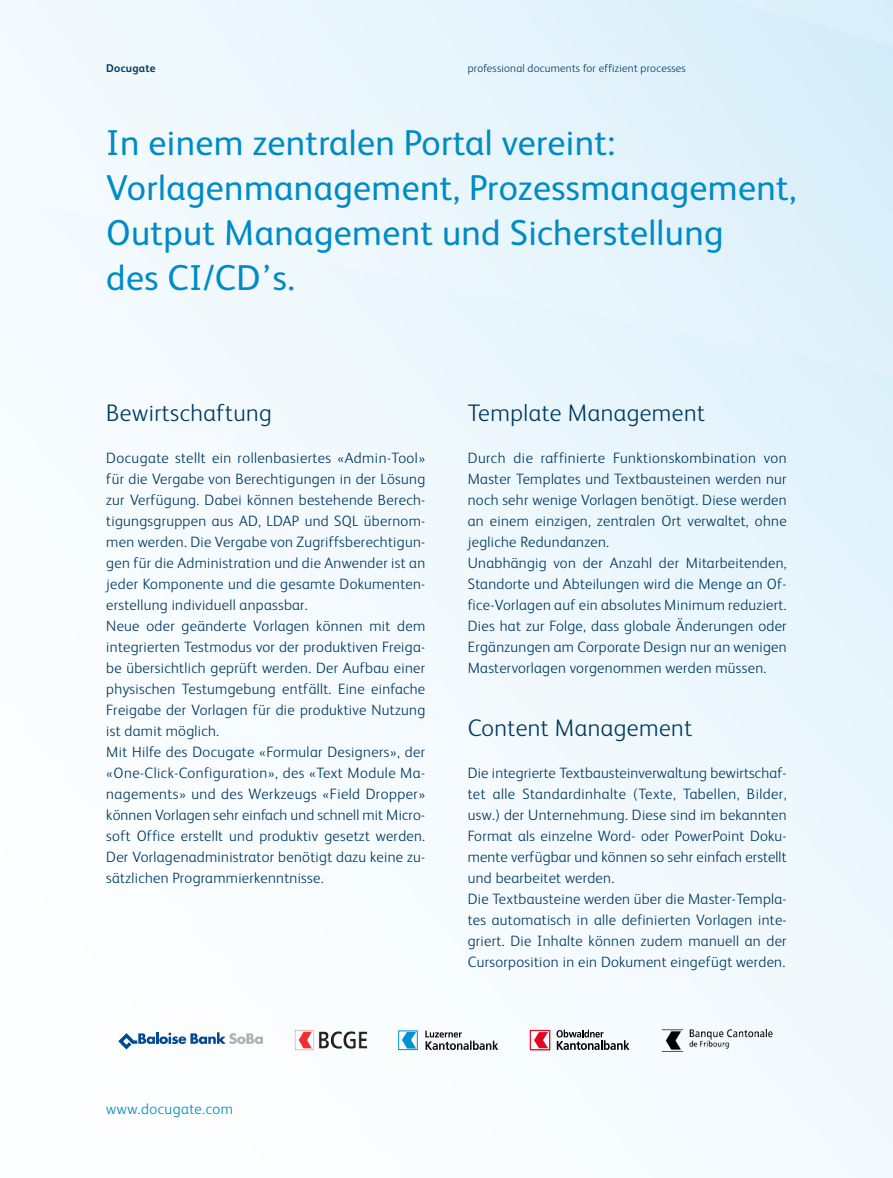
<style>
.page{position:relative;width:893px;height:1178px;background:#fff}
.page>*{position:absolute;margin:0;border:0;box-sizing:border-box;transform-origin:0 0}
.t1{font:36px/45px "FS Albert";letter-spacing:.01em;color:#008bc5}
.t2{font:300 24px "FS Albert";letter-spacing:.02em;color:#003a60}
.t3{font:300 15px/21px "FS Albert";letter-spacing:.02em;color:#003a60}
.t4{font:300 15px "FS Albert";letter-spacing:.03em;color:#008bc5}
.t5{font:300 11.25px "FS Albert";letter-spacing:.02em;color:#003a60}
.t6{font:700 11.25px "FS Albert";letter-spacing:.02em;color:#003a60}
</style>
<div class="page">
<div style="left:0;top:0;width:412px;height:198px;background:#eff9fd"></div>
<div style="left:0;top:198px;width:893px;height:980px;background:#f6fbfe"></div>
<svg style="left:412px;top:0;width:481px;height:819px;fill:#e7f5fc"></svg>
<img style="left:294px;top:1030px;width:73px;height:20px">
<svg style="left:118px;top:1032px;width:145px;height:17px"></svg>
<img style="left:659px;top:1026px;width:116px;height:27px">
<svg style="left:530px;top:1030px;width:20px;height:20px"></svg>
<svg style="left:557px;top:1029px;width:72px;height:21px"></svg>
<div style="left:398px;top:1030px;width:20px;height:20px;border:1px solid #0093d3"></div>
<svg style="left:402px;top:1032px;width:14px;height:16px"></svg>
<svg style="left:425px;top:1030px;width:73px;height:20px"></svg>
<p class="t6" style="left:106px;top:61px;width:51px">Docugate</p>
<p class="t5" style="left:468px;top:61px;width:220px">professional documents for effizient processes</p>
<h1 class="t1" style="left:106px;top:119px;width:691px">In einem zentralen Portal vereint:<br>Vorlagenmanagement, Prozessmanagement,<br>Output Management und Sicherstellung<br>des CI/CD’s.</h1>
<h2 class="t2" style="left:106px;top:397px;width:167px">Bewirtschaftung</h2>
<p class="t3" style="left:106px;top:446px;width:320px">Docugate stellt ein rollenbasiertes «Admin-Tool» für die Vergabe von Berechtigungen in der Lösung zur Verfügung. Dabei können bestehende Berech&shy;tigungsgruppen aus AD, LDAP und SQL übernom&shy;men werden. Die Vergabe von Zugriffsberechtigun&shy;gen für die Administration und die Anwender ist an jeder Komponente und die gesamte Dokumenten&shy;erstellung individuell anpassbar.<br>Neue oder geänderte Vorlagen können mit dem integrierten Testmodus vor der produktiven Freiga&shy;be übersichtlich geprüft werden. Der Aufbau einer physischen Testumgebung entfällt. Eine einfache Freigabe der Vorlagen für die produktive Nutzung ist damit möglich.<br>Mit Hilfe des Docugate «Formular Designers», der «One-Click-Configuration», des «Text Module Ma&shy;nagements» und des Werkzeugs «Field Dropper» können Vorlagen sehr einfach und schnell mit Micro&shy;soft Office erstellt und produktiv gesetzt werden.<br>Der Vorlagenadministrator benötigt dazu keine zu&shy;sätzlichen Programmierkenntnisse.</p>
<h2 class="t2" style="left:468px;top:397px;width:239px">Template Management</h2>
<p class="t3" style="left:468px;top:446px;width:320px">Durch die raffinierte Funktionskombination von Master Templates und Textbausteinen werden nur noch sehr wenige Vorlagen benötigt. Diese werden an einem einzigen, zentralen Ort verwaltet, ohne jegliche Redundanzen.<br>Unabhängig von der Anzahl der Mitarbeitenden, Standorte und Abteilungen wird die Menge an Of&shy;fice-Vorlagen auf ein absolutes Minimum reduziert.<br>Dies hat zur Folge, dass globale Änderungen oder Ergänzungen am Corporate Design nur an wenigen Mastervorlagen vorgenommen werden müssen.</p>
<h2 class="t2" style="left:468px;top:712px;width:226px">Content Management</h2>
<p class="t3" style="left:468px;top:761px;width:320px">Die integrierte Textbausteinverwaltung bewirtschaf&shy;tet alle Standardinhalte (Texte, Tabellen, Bilder, usw.) der Unternehmung. Diese sind im bekannten Format als einzelne Word- oder PowerPoint Doku&shy;mente verfügbar und können so sehr einfach erstellt und bearbeitet werden.<br>Die Textbausteine werden über die Master-Templa&shy;tes automatisch in alle definierten Vorlagen inte&shy;griert. Die Inhalte können zudem manuell an der Cursorposition in ein Dokument eingefügt werden.</p>
<p class="t4" style="left:106px;top:1099px;width:128px">www.docugate.com</p>
</div>
